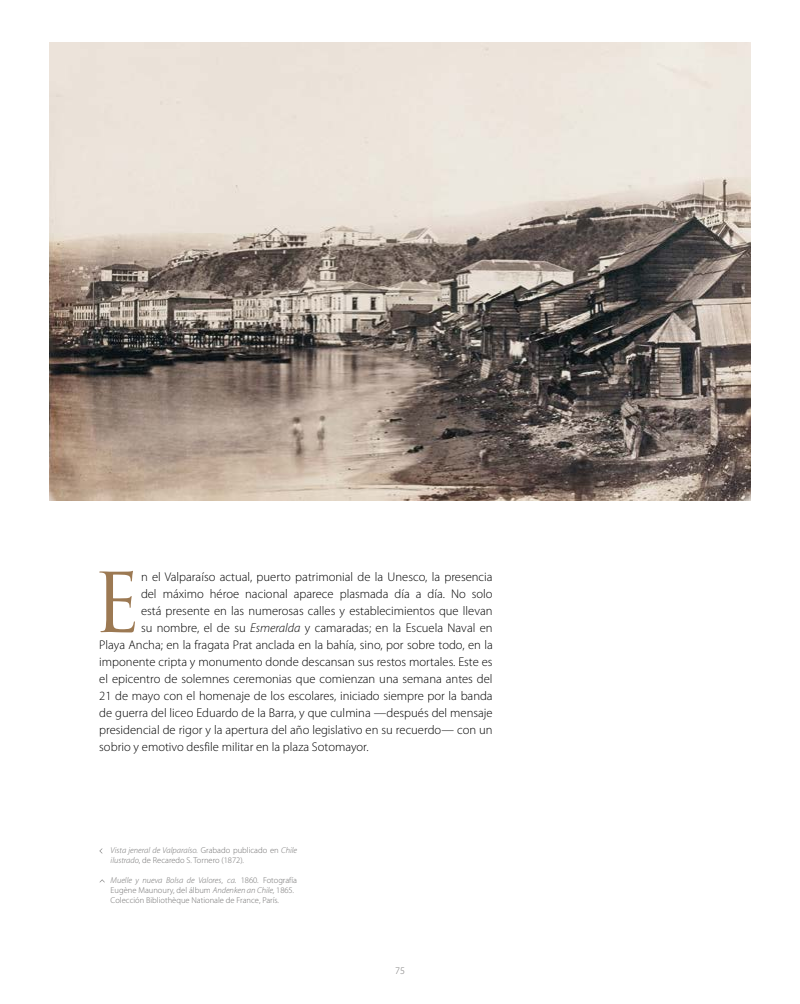
<style>
.page{position:relative;width:800px;height:1004px;background:#fff}
.page>*{position:absolute;margin:0;border:0;box-sizing:border-box;transform-origin:0 0}
.t1{font:80.3px "Trajan Pro";color:#9c7953}
.t2{font:300 12.6px "Myriad Pro";color:#000}
.t3{font:300 10px "Myriad Pro";color:#706f6f}
.t4{font:300 8.5px/10px "Myriad Pro";color:#706f6f}
.s1{font-style:italic}
</style>
<div class="page">
<img style="left:50px;top:43px;width:700px;height:457px">
<h1 class="t1" style="left:92px;top:551px;width:51px">E</h1>
<p class="t2" style="left:141px;top:569px;width:353px">n el Valparaíso actual, puerto patrimonial de la Unesco, la presencia</p>
<p class="t2" style="left:141px;top:586px;width:353px">del máximo héroe nacional aparece plasmada día a día. No solo</p>
<p class="t2" style="left:141px;top:603px;width:353px">está presente en las numerosas calles y establecimientos que llevan</p>
<p class="t2" style="left:141px;top:620px;width:353px">su nombre, el de su <span class="s1">Esmeralda</span> y camaradas; en la Escuela Naval en</p>
<p class="t2" style="left:99px;top:637px;width:395px">Playa Ancha; en la fragata Prat anclada en la bahía, sino, por sobre todo, en la</p>
<p class="t2" style="left:99px;top:654px;width:395px">imponente cripta y monumento donde descansan sus restos mortales. Este es</p>
<p class="t2" style="left:99px;top:671px;width:395px">el epicentro de solemnes ceremonias que comienzan una semana antes del</p>
<p class="t2" style="left:99px;top:688px;width:395px">21 de mayo con el homenaje de los escolares, iniciado siempre por la banda</p>
<p class="t2" style="left:99px;top:705px;width:395px">de guerra del liceo Eduardo de la Barra, y que culmina —después del mensaje</p>
<p class="t2" style="left:99px;top:722px;width:395px">presidencial de rigor y la apertura del año legislativo en su recuerdo— con un</p>
<p class="t2" style="left:99px;top:739px;width:271px">sobrio y emotivo desfile militar en la plaza Sotomayor.</p>
<p class="t4" style="left:111px;top:845px;width:188px"><span class="s1">Vista jeneral de Valparaíso.</span> Grabado publicado en <span class="s1">Chile ilustrado</span>, de Recaredo S. Tornero (1872).</p>
<p class="t4" style="left:111px;top:875px;width:188px"><span class="s1">Muelle y nueva Bolsa de Valores</span>, <span class="s1">ca</span>. 1860. Fotografía<br>Eugène Maunoury, del álbum <span class="s1">Andenken an Chile,</span> 1865<span class="s1">.<br></span>Colección Bibliothèque Nationale de France, París.</p>
<p class="t3" style="left:395px;top:964px;width:11px">75</p>
</div>
